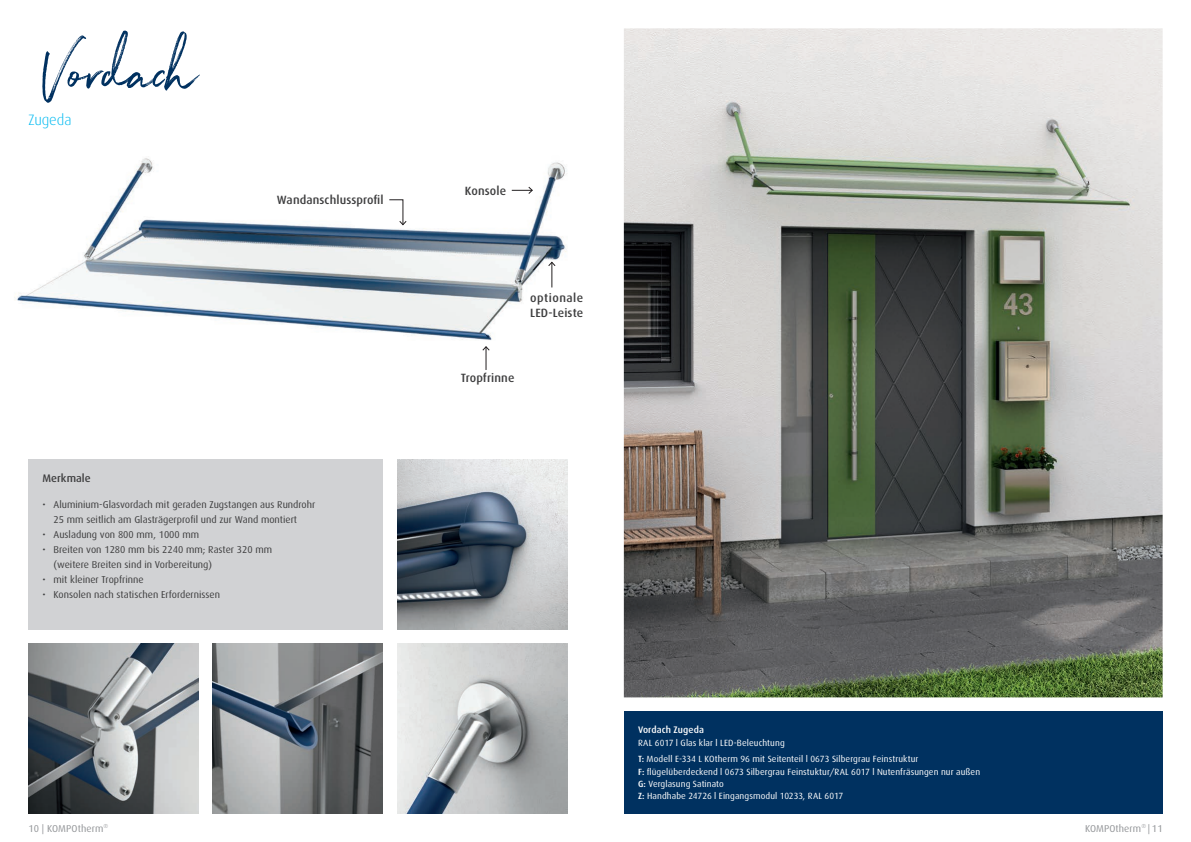
<style>
.page{position:relative;width:1191px;height:842px;background:#fff}
.page>*{position:absolute;margin:0;border:0;box-sizing:border-box;transform-origin:0 0}
.t1{font:70px "Northwell";color:#003160}
.t2{font:300 15px "Dax";letter-spacing:-.005em;color:#00baf1}
.t3{font:500 12px/15px "Dax";letter-spacing:.01em;color:#3e3e3f}
.t4{font:500 11px "Dax";color:#3e3e3f}
.t5{font:10px/15px "Dax";color:#3e3e3f}
.t6{font:10px "Dax";letter-spacing:.01em;color:#939598}
.t7{font:500 9.5px "Dax";letter-spacing:.01em;color:#fff}
.t8{font:9px/12.4px "Dax";letter-spacing:.01em;color:#fff}
.s1{font-weight:500}
</style>
<div class="page">
<img style="left:14px;top:158px;width:553px;height:182px">
<img style="left:397px;top:459px;width:170px;height:170px">
<img style="left:28px;top:643px;width:170px;height:171px">
<img style="left:213px;top:643px;width:170px;height:171px">
<img style="left:397px;top:643px;width:170px;height:171px">
<div style="left:28px;top:459px;width:355px;height:170px;background:#d1d2d4"></div>
<img style="left:624px;top:28px;width:538px;height:669px">
<svg style="left:389px;top:199px;width:18px;height:26px"></svg>
<svg style="left:482px;top:346px;width:8px;height:24px"></svg>
<svg style="left:512px;top:186px;width:21px;height:8px"></svg>
<svg style="left:548px;top:262px;width:8px;height:25px"></svg>
<div style="left:624px;top:711px;width:538px;height:103px;background:#003160"></div>
<h1 class="t1" style="left:43px;top:22px;width:157px">Vordach</h1>
<h2 class="t2" style="left:28px;top:112px;width:45px">Zugeda</h2>
<p class="t3" style="left:277px;top:193px;width:108px">Wandanschlussprofil</p>
<p class="t4" style="left:43px;top:472px;width:50px">Merkmale</p>
<p class="t5" style="left:54px;top:497px;width:263px;text-indent:-11px">• Aluminium-Glasvordach mit geraden Zugstangen aus Rundrohr<br>25 mm seitlich am Glasträgerprofil und zur Wand montiert</p>
<p class="t5" style="left:43px;top:527px;width:158px">• Ausladung von 800 mm, 1000 mm</p>
<p class="t5" style="left:54px;top:542px;width:220px;text-indent:-11px">• Breiten von 1280 mm bis 2240 mm; Raster 320 mm (weitere Breiten sind in Vorbereitung)</p>
<p class="t5" style="left:43px;top:572px;width:103px">• mit kleiner Tropfrinne</p>
<p class="t5" style="left:43px;top:587px;width:179px">• Konsolen nach statischen Erfordernissen</p>
<p class="t3" style="left:465px;top:183px;width:43px">Konsole</p>
<p class="t3" style="left:530px;top:291px;width:55px">optionale<br>LED-Leiste</p>
<p class="t3" style="left:461px;top:371px;width:55px">Tropfrinne</p>
<p class="t7" style="left:638px;top:724px;width:67px">Vordach Zugeda</p>
<p class="t8" style="left:638px;top:734px;width:282px;line-height:16.7px">RAL 6017 l Glas klar l LED-Beleuchtung<br><span class="s1">T:</span> Modell E-334 L KOtherm 96 mit Seitenteil l 0673 Silbergrau Feinstruktur</p>
<p class="t8" style="left:638px;top:765px;width:344px"><span class="s1">F:</span> flügelüberdeckend l 0673 Silbergrau Feinstuktur/RAL 6017 l Nutenfräsungen nur außen<br><span class="s1">G:</span> Verglasung Satinato<br><span class="s1">Z:</span> Handhabe 24726 l Eingangsmodul 10233, RAL 6017</p>
<p class="t6" style="left:28px;top:823px;width:82px">10 | KOMPOtherm<sup>®</sup></p>
<p class="t6" style="left:1085px;top:823px;width:79px">KOMPOtherm<sup>®</sup> | 11</p>
</div>
